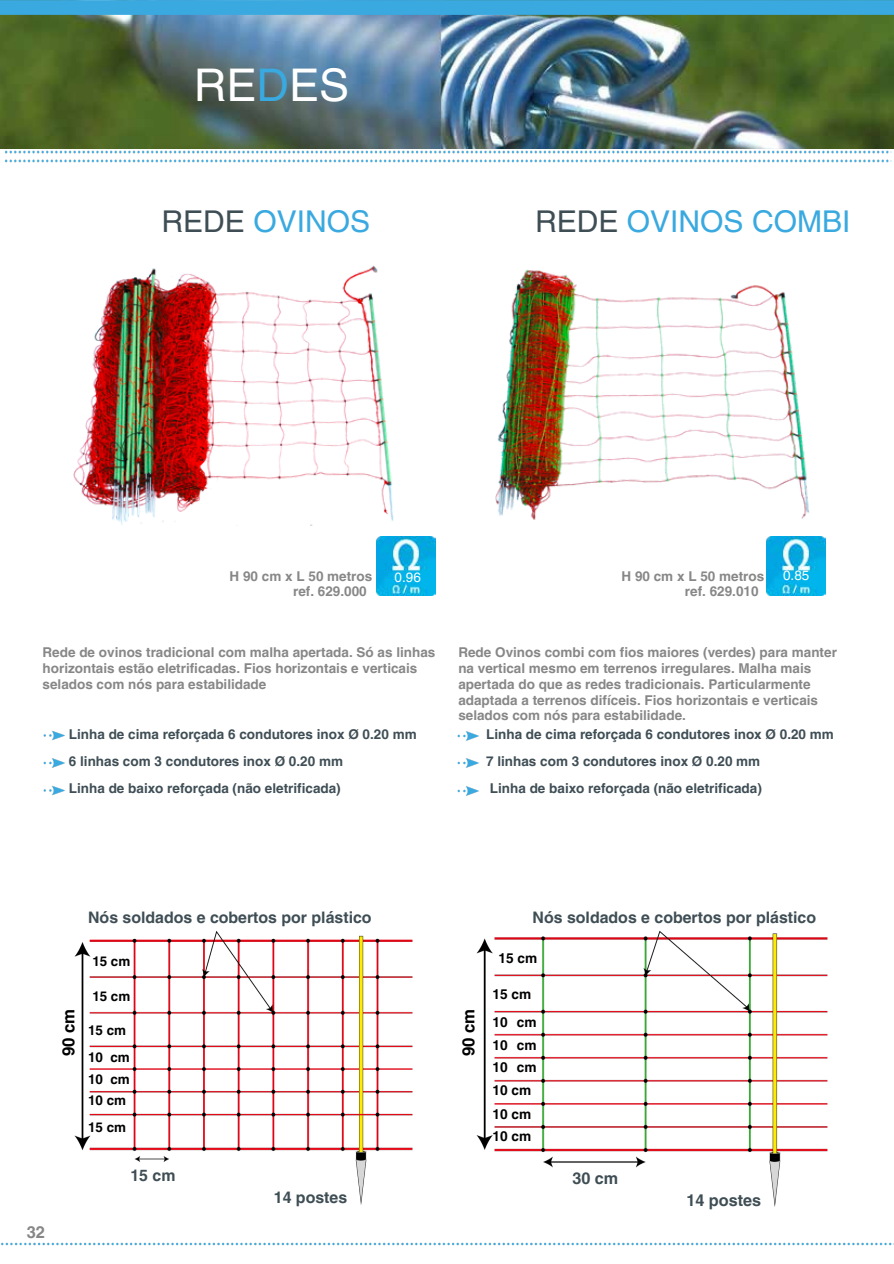
<style>
.page{position:relative;width:894px;height:1264px;background:#fff}
.page>*{position:absolute;margin:0;border:0;box-sizing:border-box;transform-origin:0 0}
.t1{font:45px "Helvetica LT Pro";color:#fff}
.t2{font:30px "Helvetica LT Pro";color:#39a9e0}
.t3{font:700 16.8px "Helvetica LT Pro";color:#000}
.t4{font:700 16.5px "Helvetica LT Pro";color:#888787}
.t5{font:700 16.2px "Helvetica LT Pro";color:#3f4e55}
.t6{font:700 15.9px "Helvetica LT Pro";color:#3f4e55}
.t7{font:700 13.65px/22.8px "Helvetica LT Pro";color:#000}
.t8{font:700 13.5px/15.8px "Helvetica LT Pro";color:#888787}
.t9{font:700 13.5px/27px "Helvetica LT Pro";color:#3f4e55}
.t10{font:13.5px "Helvetica LT Pro";color:#fff}
.t11{font:700 13.35px/27px "Helvetica LT Pro";color:#000}
.s1{color:#39a9e0}
.s2{color:#3f4e55}
</style>
<div class="page">
<img style="left:0;top:15px;width:893px;height:128px">
<img style="left:0;top:143px;width:893px;height:20px">
<img style="left:1px;top:1242px;width:891px;height:4px">
<img style="left:0;top:0;width:893px;height:15px">
<img style="left:376px;top:536px;width:60px;height:60px">
<img style="left:766px;top:536px;width:59px;height:60px">
<img style="left:73px;top:265px;width:321px;height:260px">
<img style="left:495px;top:270px;width:315px;height:250px">
<img style="left:43px;top:730px;width:23px;height:11px">
<img style="left:43px;top:758px;width:22px;height:10px">
<img style="left:43px;top:785px;width:23px;height:11px">
<img style="left:74px;top:931px;width:339px;height:274px">
<img style="left:457px;top:731px;width:22px;height:10px">
<img style="left:457px;top:758px;width:22px;height:10px">
<img style="left:457px;top:786px;width:22px;height:10px">
<img style="left:476px;top:930px;width:352px;height:277px">
<h1 class="t1" style="left:194px;top:68px;width:157px">RE<span class="s1">D</span>ES</h1>
<h2 class="t2" style="left:161px;top:210px;width:210px"><span class="s2">REDE</span> OVINOS</h2>
<h2 class="t2" style="left:535px;top:210px;width:317px"><span class="s2">REDE</span> OVINOS COMBI</h2>
<p class="t8" style="left:293px;top:569px;width:81px;text-indent:-63px">H 90 cm x L 50 metros ref. 629.000</p>
<p class="t10" style="left:394px;top:572px;width:28px">0.96</p>
<p class="t10" style="left:782px;top:570px;width:28px">0.85</p>
<p class="t8" style="left:684px;top:569px;width:81px;text-indent:-63px">H 90 cm x L 50 metros ref. 629.010</p>
<p class="t8" style="left:43px;top:646px;width:394px">Rede de ovinos tradicional com malha apertada. Só as linhas horizontais estão eletrificadas. Fios horizontais e verticais selados com nós para estabilidade</p>
<p class="t9" style="left:69px;top:721px;width:349px">Linha de cima reforçada 6 condutores inox Ø 0.20 mm<br>6 linhas com 3 condutores inox Ø 0.20 mm<br>Linha de baixo reforçada (não eletrificada)</p>
<p class="t8" style="left:458px;top:646px;width:380px">Rede Ovinos combi com fios maiores (verdes) para manter na vertical mesmo em terrenos irregulares. Malha mais apertada do que as redes tradicionais. Particularmente adaptada a terrenos difíceis. Fios horizontais e verticais selados com nós para estabilidade.</p>
<p class="t9" style="left:486px;top:721px;width:349px">Linha de cima reforçada 6 condutores inox Ø 0.20 mm<br>7 linhas com 3 condutores inox Ø 0.20 mm<br>Linha de baixo reforçada (não eletrificada)</p>
<p class="t6" style="left:88px;top:911px;width:285px">Nós soldados e cobertos por plástico</p>
<p class="t6" style="left:532px;top:911px;width:285px">Nós soldados e cobertos por plástico</p>
<p class="t4" style="left:27px;top:1225px;width:20px">32</p>
<p class="t11" style="left:92px;top:949px;width:40px">15 cm</p>
<p class="t11" style="left:92px;top:984px;width:40px">15 cm</p>
<p class="t11" style="left:88px;top:1018px;width:43px">15 cm<br>10 cm</p>
<p class="t11" style="left:88px;top:1069px;width:43px;line-height:21.5px">10 cm<br>10 cm</p>
<p class="t11" style="left:88px;top:1115px;width:40px">15 cm</p>
<p class="t3" style="left:62px;top:1056px;width:49px;rotate:-90deg">90 cm</p>
<p class="t3" style="left:462px;top:1056px;width:49px;rotate:-90deg">90 cm</p>
<p class="t6" style="left:130px;top:1169px;width:47px">15 cm</p>
<p class="t6" style="left:274px;top:1191px;width:75px">14 postes</p>
<p class="t7" style="left:498px;top:948px;width:40px">15 cm</p>
<p class="t7" style="left:492px;top:981px;width:46px;line-height:28.2px">15 cm<br>10 cm</p>
<p class="t7" style="left:492px;top:1034px;width:46px">10 cm<br>10 cm<br>10 cm<br>10 cm<br>10 cm</p>
<p class="t5" style="left:572px;top:1172px;width:47px">30 cm</p>
<p class="t5" style="left:686px;top:1194px;width:76px">14 postes</p>
</div>
